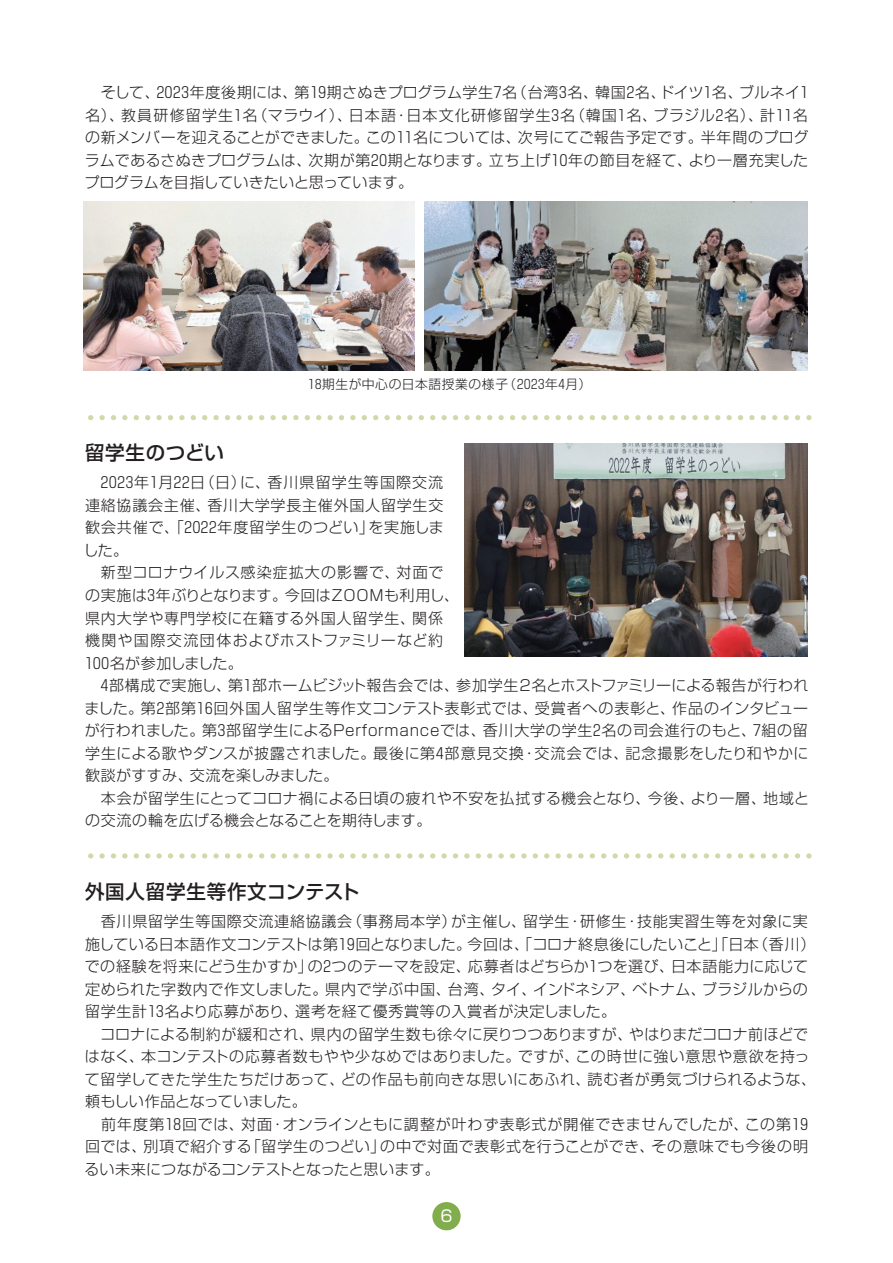
<style>
.page{position:relative;width:893px;height:1263px;background:#fff}
.page>*{position:absolute;margin:0;border:0;box-sizing:border-box;transform-origin:0 0}
.t1{font:500 19.5px "Shin Go Pro";letter-spacing:.04em;color:#231f20}
.t2{font:15.9px "Shin Go Pro";color:#fff}
.t3{font:300 15px/22.5px "Shin Go Pro";letter-spacing:.035em;color:#231f20}
.t4{font:300 12.75px "Shin Go Pro";letter-spacing:.05em;color:#231f20}
</style>
<div class="page">
<img style="left:464px;top:444px;width:343px;height:213px">
<img style="left:83px;top:202px;width:331px;height:168px">
<img style="left:425px;top:202px;width:382px;height:168px">
<svg style="left:91px;top:853px;width:719px;height:5px"></svg>
<svg style="left:91px;top:415px;width:719px;height:5px"></svg>
<div style="left:432px;top:1202px;width:29px;height:28px;background:#82ad4d;border-radius:50%"></div>
<p class="t3" style="left:84px;top:79px;width:725px;text-align:justify">　そして、2023年度後期には、第19期さぬきプログラム学生7名（台湾3名、韓国2名、ドイツ1名、ブルネイ1名）、教員研修留学生1名（マラウイ）、日本語・日本文化研修留学生3名（韓国1名、ブラジル2名）、計11名の新メンバーを迎えることができました。この11名については、次号にてご報告予定です。半年間のプログラムであるさぬきプログラムは、次期が第20期となります。立ち上げ10年の節目を経て、より一層充実したプログラムを目指していきたいと思っています。</p>
<h1 class="t1" style="left:85px;top:436px;width:141px">留学生のつどい</h1>
<p class="t4" style="left:308px;top:374px;width:284px">18期生が中心の日本語授業の様子（2023年4月）</p>
<p class="t3" style="left:83px;top:470px;width:377px;text-indent:18px">2023年1月22日（日）に、香川県留学生等国際交流連絡協議会主催、香川大学学長主催外国人留学生交歓会共催で、「2022年度留学生のつどい」を実施しました。<br>　新型コロナウイルス感染症拡大の影響で、対面での実施は3年ぶりとなります。今回はZOOMも利用し、県内大学や専門学校に在籍する外国人留学生、関係機関や国際交流団体およびホストファミリーなど約<br>100名が参加しました。</p>
<p class="t3" style="left:84px;top:672px;width:726px;text-indent:16px">4部構成で実施し、第1部ホームビジット報告会では、参加学生2名とホストファミリーによる報告が行われました。第2部第16回外国人留学生等作文コンテスト表彰式では、受賞者への表彰と、作品のインタビューが行われました。第3部留学生によるPerformanceでは、香川大学の学生2名の司会進行のもと、7組の留学生による歌やダンスが披露されました。最後に第4部意見交換・交流会では、記念撮影をしたり和やかに歓談がすすみ、交流を楽しみました。<br>　本会が留学生にとってコロナ禍による日頃の疲れや不安を払拭する機会となり、今後、より一層、地域との交流の輪を広げる機会となることを期待します。</p>
<h1 class="t1" style="left:85px;top:875px;width:276px">外国人留学生等作文コンテスト</h1>
<p class="t3" style="left:84px;top:908px;width:733px">　香川県留学生等国際交流連絡協議会（事務局本学）が主催し、留学生・研修生・技能実習生等を対象に実施している日本語作文コンテストは第19回となりました。今回は、「コロナ終息後にしたいこと」「日本（香川）での経験を将来にどう生かすか」の2つのテーマを設定、応募者はどちらか1つを選び、日本語能力に応じて定められた字数内で作文しました。県内で学ぶ中国、台湾、タイ、インドネシア、ベトナム、ブラジルからの留学生計13名より応募があり、選考を経て優秀賞等の入賞者が決定しました。<br>　コロナによる制約が緩和され、県内の留学生数も徐々に戻りつつありますが、やはりまだコロナ前ほどではなく、本コンテストの応募者数もやや少なめではありました。ですが、この時世に強い意思や意欲を持って留学してきた学生たちだけあって、どの作品も前向きな思いにあふれ、読む者が勇気づけられるような、頼もしい作品となっていました。<br>　前年度第18回では、対面・オンラインともに調整が叶わず表彰式が開催できませんでしたが、この第19回では、別項で紹介する「留学生のつどい」の中で対面で表彰式を行うことができ、その意味でも今後の明るい未来につながるコンテストとなったと思います。</p>
<p class="t2" style="left:440px;top:1203px;width:14px">6</p>
</div>
